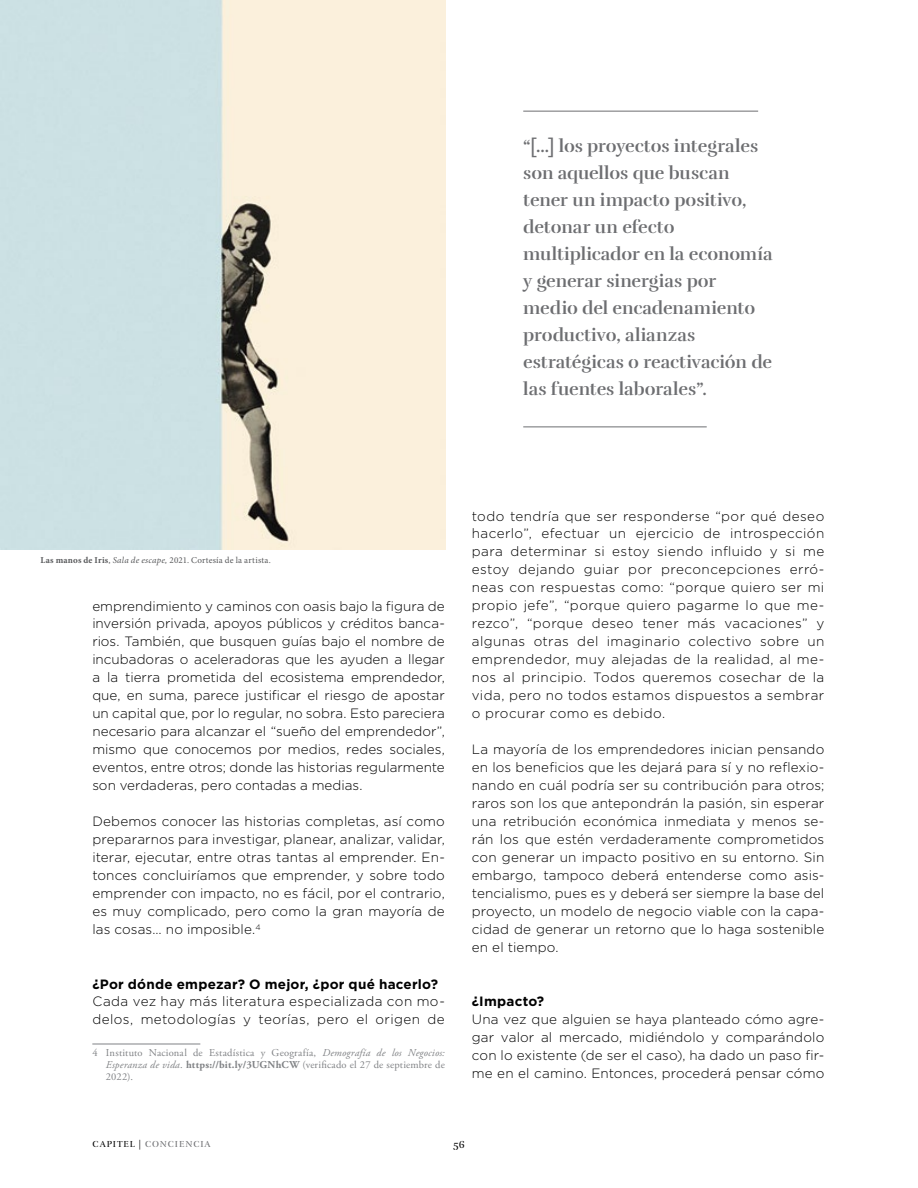
<style>
.page{position:relative;width:918px;height:1188px;background:#fff}
.page>*{position:absolute;margin:0;border:0;box-sizing:border-box;transform-origin:0 0}
.t1{font:18px/27px "Rufina Stencil Bold";color:#6d6e71}
.t2{font:300 13.5px/18px "Gotham";letter-spacing:.015em;color:#000;text-align:justify}
.t3{font:700 13.5px "Gotham";letter-spacing:.015em;color:#000}
.t4{font:10.5px/12px "Adobe Garamond Pro";letter-spacing:.02em;color:#808285;text-align:justify}
.t5{font:10.5px "Rufina Stencil Regular";color:#000}
.t6{font:9px "Minion Pro";letter-spacing:.025em;color:#58595b}
.t7{font:9px "Rufina Stencil Regular";letter-spacing:.1em;color:#6d6e71}
.s1{font-weight:700}
.s2{font-style:italic}
.s3{color:#000}
</style>
<div class="page">
<hr style="left:92px;top:1044px;width:108px;height:1px;background:#808285">
<hr style="left:523px;top:111px;width:235px;height:1px;background:#6d6e71">
<hr style="left:523px;top:427px;width:184px;height:1px;background:#6d6e71">
<img style="left:0;top:0;width:446px;height:549px">
<p class="t1" style="left:523px;top:133px;width:251px">“[…] los proyectos integrales son aquellos que buscan tener un impacto positivo, detonar un efecto multiplicador en la economía y generar sinergias por medio del encadenamiento productivo, alianzas estratégicas o reactivación de las fuentes laborales”.</p>
<p class="t6" style="left:40px;top:554px;width:232px"><span class="s1">Las manos de Iris</span>, <span class="s2">Sala de escape,</span> 2021. Cortesía de la artista.</p>
<p class="t2" style="left:92px;top:596px;width:354px">emprendimiento y caminos con oasis bajo la figura de inversión privada, apoyos públicos y créditos banca&shy;rios. También, que busquen guías bajo el nombre de incubadoras o aceleradoras que les ayuden a llegar a la tierra prometida del ecosistema emprendedor, que, en suma, parece justificar el riesgo de apostar un capital que, por lo regular, no sobra. Esto pareciera necesario para alcanzar el “sueño del emprendedor”, mismo que conocemos por medios, redes sociales, eventos, entre otros; donde las historias regularmente son verdaderas, pero contadas a medias.</p>
<p class="t2" style="left:92px;top:812px;width:354px">Debemos conocer las historias completas, así como prepararnos para investigar, planear, analizar, validar, iterar, ejecutar, entre otras tantas al emprender. En&shy;tonces concluiríamos que emprender, y sobre todo emprender con impacto, no es fácil, por el contrario, es muy complicado, pero como la gran mayoría de las cosas… no imposible.<sup>4</sup></p>
<p class="t3" style="left:92px;top:975px;width:347px">¿Por dónde empezar? O mejor, ¿por qué hacerlo?</p>
<p class="t2" style="left:92px;top:992px;width:354px">Cada vez hay más literatura especializada con mo&shy;delos, metodologías y teorías, pero el origen de</p>
<p class="t4" style="left:106px;top:1047px;width:341px;text-indent:-14px">4 Instituto Nacional de Estadística y Geografía, <span class="s2">Demografía de los Negocios:<br>Esperanza de vida</span>. <span class="s1">https://bit.ly/3UGNhCW</span> (verificado el 27 de septiembre de 2022).</p>
<p class="t2" style="left:472px;top:506px;width:354px">todo tendría que ser responderse “por qué deseo hacerlo”, efectuar un ejercicio de introspección para determinar si estoy siendo influido y si me estoy dejando guiar por preconcepciones erró&shy;neas con respuestas como: “porque quiero ser mi propio jefe”, “porque quiero pagarme lo que me&shy;rezco”, “porque deseo tener más vacaciones” y algunas otras del imaginario colectivo sobre un emprendedor, muy alejadas de la realidad, al me&shy;nos al principio. Todos queremos cosechar de la vida, pero no todos estamos dispuestos a sembrar o procurar como es debido.</p>
<p class="t2" style="left:472px;top:740px;width:354px">La mayoría de los emprendedores inician pensando en los beneficios que les dejará para sí y no reflexio&shy;nando en cuál podría ser su contribución para otros; raros son los que antepondrán la pasión, sin esperar una retribución económica inmediata y menos se&shy;rán los que estén verdaderamente comprometidos con generar un impacto positivo en su entorno. Sin embargo, tampoco deberá entenderse como asis&shy;tencialismo, pues es y deberá ser siempre la base del proyecto, un modelo de negocio viable con la capa&shy;cidad de generar un retorno que lo haga sostenible en el tiempo.</p>
<p class="t3" style="left:472px;top:993px;width:74px">¿Impacto?</p>
<p class="t2" style="left:472px;top:1010px;width:354px">Una vez que alguien se haya planteado cómo agre&shy;gar valor al mercado, midiéndolo y comparándolo con lo existente (de ser el caso), ha dado un paso fir&shy;me en el camino. Entonces, procederá pensar cómo</p>
<p class="t7" style="left:93px;top:1139px;width:120px"><span class="s3">CAPITEL |</span> CONCIENCIA</p>
<p class="t5" style="left:453px;top:1138px;width:13px">56</p>
</div>
